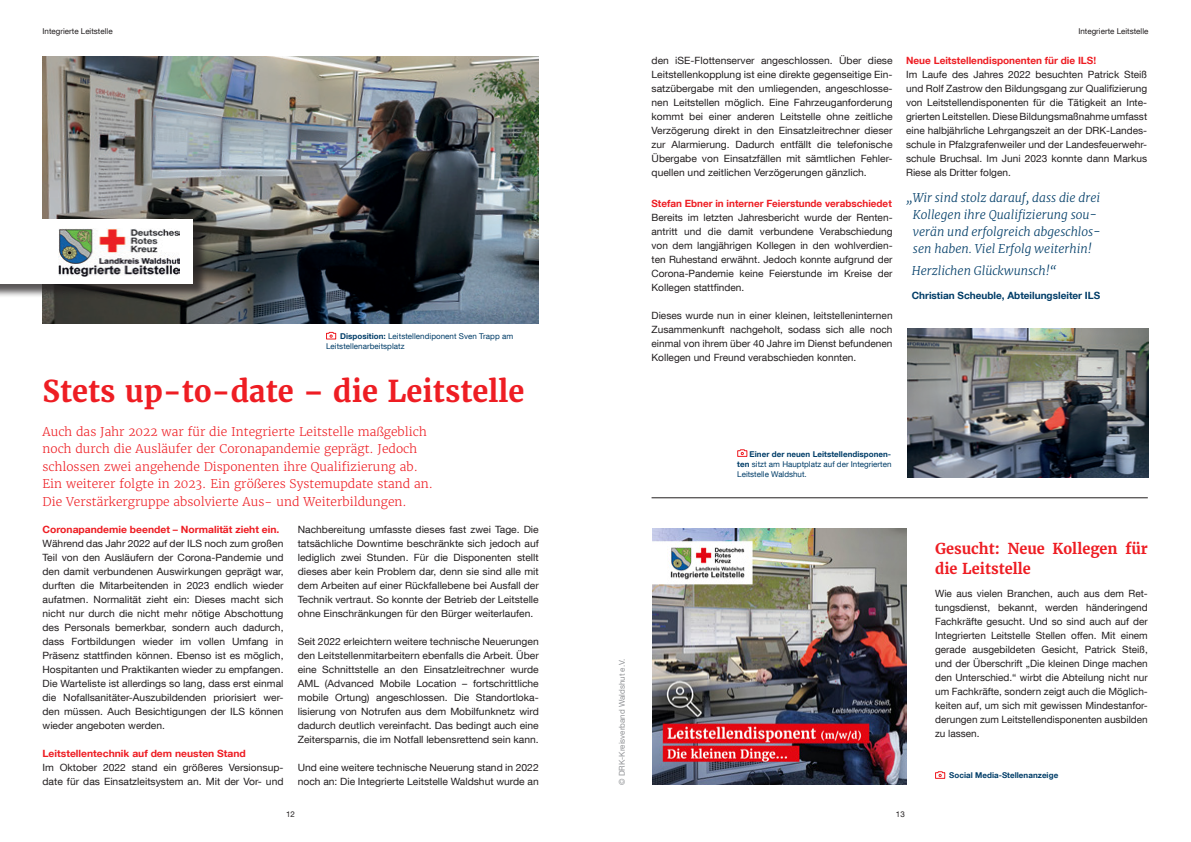
<style>
.page{position:relative;width:1191px;height:842px;background:#fff}
.page>*{position:absolute;margin:0;border:0;box-sizing:border-box;transform-origin:0 0}
.t1{font:700 30px "Merriweather";color:#ee1d23}
.t2{font:700 15px/20px "Merriweather";color:#ee1d23}
.t3{font:300 12px/17.5px "Merriweather";color:#ee1d23}
.t4{font:italic 300 12px/17px "Merriweather";color:#003d68;text-align:center}
.t5{font:10px/14px "Helvetica Neue LT Com";color:#231f20;text-align:justify}
.t6{font:700 10px "Helvetica Neue LT Com";color:#ee1d23}
.t7{font:700 10px "Helvetica Neue LT Com";color:#003d68}
.t8{font:8px/10px "Helvetica Neue LT Com";letter-spacing:.005em;color:#003d68}
.t9{font:8px "Helvetica Neue LT Com";color:#231f20}
.t10{font:8px "Helvetica Neue LT Com";color:#939598}
.t11{font:700 8px "Helvetica Neue LT Com";letter-spacing:.005em;color:#003d68}
.s1{font-weight:700}
</style>
<div class="page">
<hr style="left:651px;top:497px;width:496px;height:1px;background:#231f20">
<svg style="left:326px;top:332px;width:10px;height:8px"></svg>
<svg style="left:935px;top:771px;width:10px;height:8px"></svg>
<img style="left:652px;top:529px;width:254px;height:255px">
<img style="left:907px;top:329px;width:241px;height:149px">
<svg style="left:737px;top:449px;width:10px;height:8px"></svg>
<img style="left:43px;top:57px;width:496px;height:266px">
<div style="left:0;top:220px;width:208px;height:78px;background:#231f20;opacity:.75"></div>
<div style="left:0;top:219px;width:193px;height:64px;background:#fff"></div>
<img style="left:59px;top:228px;width:120px;height:48px">
<p class="t9" style="left:43px;top:26px;width:72px">Integrierte Leitstelle</p>
<p class="t9" style="left:1078px;top:26px;width:72px">Integrierte Leitstelle</p>
<p class="t8" style="left:326px;top:331px;width:189px;text-indent:14px"><span class="s1">Disposition:</span> Leitstellendiponent Sven Trapp am<br>Leitstellenarbeitsplatz</p>
<h1 class="t1" style="left:43px;top:372px;width:483px">Stets up-to-date – die Leitstelle</h1>
<p class="t3" style="left:43px;top:423px;width:392px">Auch das Jahr 2022 war für die Integrierte Leitstelle maßgeblich noch durch die Ausläufer der Coronapandemie geprägt. Jedoch schlossen zwei angehende Disponenten ihre Qualifizierung ab.<br>Ein weiterer folgte in 2023. Ein größeres Systemupdate stand an.<br>Die Verstärkergruppe absolvierte Aus- und Weiterbildungen.</p>
<p class="t6" style="left:43px;top:523px;width:238px">Coronapandemie beendet – Normalität zieht ein.</p>
<p class="t5" style="left:43px;top:536px;width:242px">Während das Jahr 2022 auf der ILS noch zum großen Teil von den Ausläufern der Corona-Pandemie und den damit verbundenen Auswirkungen geprägt war, durften die Mitarbeitenden in 2023 endlich wieder aufatmen. Normalität zieht ein: Dieses macht sich nicht nur durch die nicht mehr nötige Abschottung des Personals bemerkbar, sondern auch dadurch, dass Fortbildungen wieder im vollen Umfang in Präsenz stattfinden können. Ebenso ist es möglich, Hospitanten und Praktikanten wieder zu empfangen.<br>Die Warteliste ist allerdings so lang, dass erst einmal die Nofallsanitäter-Auszubildenden priorisiert wer&shy;den müssen. Auch Besichtigungen der ILS können wieder angeboten werden.</p>
<p class="t6" style="left:43px;top:747px;width:205px">Leitstellentechnik auf dem neusten Stand</p>
<p class="t5" style="left:43px;top:760px;width:242px">Im Oktober 2022 stand ein größeres Versionsup&shy;date für das Einsatzleitsystem an. Mit der Vor- und</p>
<p class="t5" style="left:298px;top:522px;width:242px">Nachbereitung umfasste dieses fast zwei Tage. Die tatsächliche Downtime beschränkte sich jedoch auf lediglich zwei Stunden. Für die Disponenten stellt dieses aber kein Problem dar, denn sie sind alle mit dem Arbeiten auf einer Rückfallebene bei Ausfall der Technik vertraut. So konnte der Betrieb der Leitstelle ohne Einschränkungen für den Bürger weiterlaufen.</p>
<p class="t5" style="left:298px;top:634px;width:242px">Seit 2022 erleichtern weitere technische Neuerungen den Leitstellenmitarbeitern ebenfalls die Arbeit. Über eine Schnittstelle an den Einsatzleitrechner wurde AML (Advanced Mobile Location – fortschrittliche mobile Ortung) angeschlossen. Die Standortloka&shy;lisierung von Notrufen aus dem Mobilfunknetz wird dadurch deutlich vereinfacht. Das bedingt auch eine Zeitersparnis, die im Notfall lebensrettend sein kann.</p>
<p class="t5" style="left:298px;top:760px;width:242px">Und eine weitere technische Neuerung stand in 2022 noch an: Die Integrierte Leitstelle Waldshut wurde an</p>
<p class="t5" style="left:651px;top:53px;width:242px">den iSE-Flottenserver angeschlossen. Über diese Leitstellenkopplung ist eine direkte gegenseitige Ein&shy;satzübergabe mit den umliegenden, angeschlosse&shy;nen Leitstellen möglich. Eine Fahrzeuganforderung kommt bei einer anderen Leitstelle ohne zeitliche Verzögerung direkt in den Einsatzleitrechner dieser zur Alarmierung. Dadurch entfällt die telefonische Übergabe von Einsatzfällen mit sämtlichen Fehler&shy;quellen und zeitlichen Verzögerungen gänzlich.</p>
<p class="t6" style="left:651px;top:197px;width:242px">Stefan Ebner in interner Feierstunde verabschiedet</p>
<p class="t5" style="left:651px;top:210px;width:242px">Bereits im letzten Jahresbericht wurde der Renten&shy;antritt und die damit verbundene Verabschiedung von dem langjährigen Kollegen in den wohlverdien&shy;ten Ruhestand erwähnt. Jedoch konnte aufgrund der Corona-Pandemie keine Feierstunde im Kreise der Kollegen stattfinden.</p>
<p class="t5" style="left:651px;top:308px;width:242px">Dieses wurde nun in einer kleinen, leitstelleninternen Zusammenkunft nachgeholt, sodass sich alle noch einmal von ihrem über 40 Jahre im Dienst befundenen Kollegen und Freund verabschieden konnten.</p>
<p class="t6" style="left:906px;top:54px;width:191px">Neue Leitstellendisponenten für die ILS!</p>
<p class="t5" style="left:906px;top:67px;width:242px">Im Laufe des Jahres 2022 besuchten Patrick Steiß und Rolf Zastrow den Bildungsgang zur Qualifizierung von Leitstellendisponenten für die Tätigkeit an Inte&shy;grierten Leitstellen. Diese Bildungsmaßnahme umfasst eine halbjährliche Lehrgangszeit an der DRK-Landes&shy;schule in Pfalzgrafenweiler und der Landesfeuerwehr&shy;schule Bruchsal. Im Juni 2023 konnte dann Markus Riese als Dritter folgen.</p>
<p class="t4" style="left:906px;top:189px;width:196px">„Wir sind stolz darauf, dass die drei Kollegen ihre Qualifizierung sou&shy;verän und erfolgreich abgeschlos&shy;sen haben. Viel Erfolg weiterhin!</p>
<p class="t4" style="left:911px;top:262px;width:146px">Herzlichen Glückwunsch!“</p>
<p class="t7" style="left:911px;top:289px;width:190px">Christian Scheuble, Abteilungsleiter ILS</p>
<p class="t10" style="left:617px;top:785px;width:127px;rotate:-90deg">© DRK-Kreisverband Waldshut e.V.</p>
<p class="t8" style="left:737px;top:449px;width:156px;text-align:justify;text-indent:12px"><span class="s1">Einer der neuen Leitstellendisponen&shy;ten</span> sitzt am Hauptplatz auf der Integrierten Leitstelle Waldshut.</p>
<h2 class="t2" style="left:935px;top:539px;width:214px">Gesucht: Neue Kollegen für die Leitstelle</h2>
<p class="t5" style="left:935px;top:586px;width:214px">Wie aus vielen Branchen, auch aus dem Ret&shy;tungsdienst, bekannt, werden händeringend Fachkräfte gesucht. Und so sind auch auf der Integrierten Leitstelle Stellen offen. Mit einem gerade ausgebildeten Gesicht, Patrick Steiß, und der Überschrift „Die kleinen Dinge machen den Unterschied.“ wirbt die Abteilung nicht nur um Fachkräfte, sondern zeigt auch die Möglich&shy;keiten auf, um sich mit gewissen Mindestanfor&shy;derungen zum Leitstellendisponenten ausbilden zu lassen.</p>
<p class="t11" style="left:949px;top:770px;width:110px">Social Media-Stellenanzeige</p>
<p class="t9" style="left:286px;top:809px;width:10px">12</p>
<p class="t9" style="left:896px;top:809px;width:10px">13</p>
</div>
